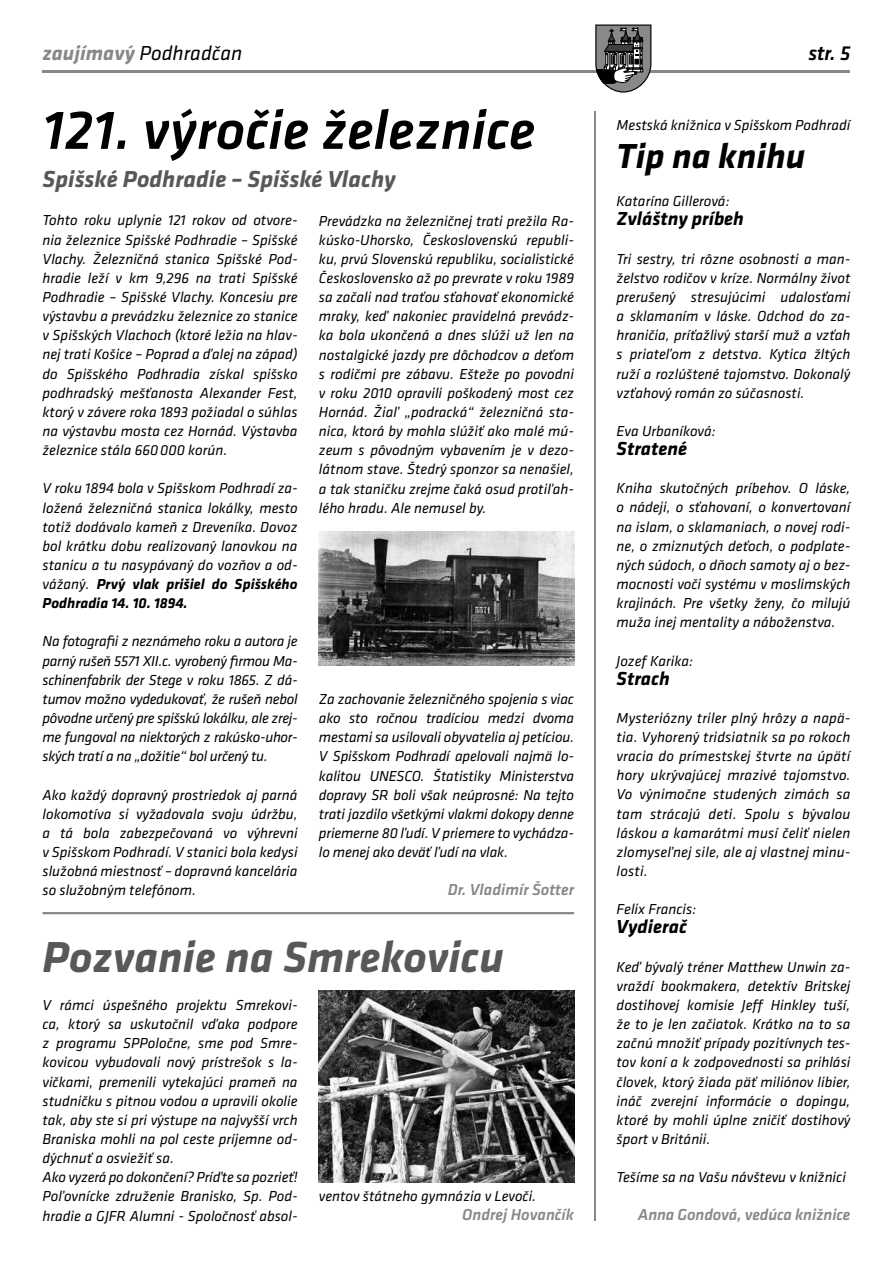
<style>
.page{position:relative;width:893px;height:1263px;background:#fff}
.page>*{position:absolute;margin:0;border:0;box-sizing:border-box;transform-origin:0 0}
.t1{font:italic 500 57px "Klavika";color:#000}
.t2{font:italic 700 45px "Klavika";color:#58585a}
.t3{font:italic 700 36px "Klavika";color:#000}
.t4{font:italic 700 24px "Klavika";color:#58585a}
.t5{font:italic 21px "Klavika";color:#000}
.t6{font:italic 500 21px "Klavika";color:#000}
.t7{font:italic 700 19.5px "Klavika";color:#000}
.t8{font:italic 500 16.5px "Klavika";letter-spacing:-.005em;color:#87888a}
.t9{font:italic 15px/19.2px "Klavika";color:#000;text-align:justify}
.s1{font-weight:700;color:#87888a}
.s2{font-weight:700}
</style>
<div class="page">
<hr style="left:43px;top:70px;width:807px;height:2px;background:#87888a">
<svg style="left:595px;top:25px;width:56px;height:68px;background:#707070"></svg>
<hr style="left:595px;top:111px;width:1px;height:1109px;background:#87888a">
<img style="left:319px;top:531px;width:255px;height:134px">
<hr style="left:43px;top:912px;width:531px;height:2px;background:#87888a">
<img style="left:319px;top:991px;width:255px;height:191px">
<h3 class="t5" style="left:43px;top:42px;width:201px"><span class="s1">zaujímavý</span> Podhradčan</h3>
<h3 class="t6" style="left:808px;top:42px;width:43px">str. 5</h3>
<h1 class="t1" style="left:43px;top:99px;width:494px">121. výročie železnice</h1>
<h3 class="t4" style="left:43px;top:166px;width:355px">Spišské Podhradie – Spišské Vlachy</h3>
<p class="t9" style="left:43px;top:211px;width:257px">Tohto roku uplynie 121 rokov od otvore&shy;nia železnice Spišské Podhradie – Spišské Vlachy. Železničná stanica Spišské Pod&shy;hradie leží v km 9,296 na trati Spišské Podhradie – Spišské Vlachy. Koncesiu pre výstavbu a prevádzku železnice zo stanice v Spišských Vlachoch (ktoré ležia na hlav&shy;nej trati Košice – Poprad a ďalej na západ) do Spišského Podhradia získal spišsko podhradský mešťanosta Alexander Fest, ktorý v závere roka 1893 požiadal o súhlas na výstavbu mosta cez Hornád. Výstavba železnice stála 660000 korún.</p>
<p class="t9" style="left:43px;top:479px;width:257px">V roku 1894 bola v Spišskom Podhradí za&shy;ložená železničná stanica lokálky, mesto totiž dodávalo kameň z Dreveníka. Dovoz bol krátku dobu realizovaný lanovkou na stanicu a tu nasypávaný do vozňov a od&shy;vážaný. <span class="s2">Prvý vlak prišiel do Spišského Podhradia 14. 10. 1894.</span></p>
<p class="t9" style="left:43px;top:632px;width:257px">Na fotografii z neznámeho roku a autora je parný rušeň 5571 XII.c. vyrobený firmou Ma&shy;schinenfabrik der Stege v roku 1865. Z dá&shy;tumov možno vydedukovať, že rušeň nebol pôvodne určený pre spišskú lokálku, ale zrej&shy;me fungoval na niektorých z rakúsko-uhor&shy;ských tratí a na „dožitie“ bol určený tu.</p>
<p class="t9" style="left:43px;top:785px;width:257px">Ako každý dopravný prostriedok aj parná lokomotíva si vyžadovala svoju údržbu, a tá bola zabezpečovaná vo výhrevni v Spišskom Podhradí. V stanici bola kedysi služobná miestnosť – dopravná kancelária so služobným telefónom.</p>
<p class="t9" style="left:319px;top:211px;width:257px">Prevádzka na železničnej trati prežila Ra&shy;kúsko-Uhorsko, Československú republi&shy;ku, prvú Slovenskú republiku, socialistické Československo až po prevrate v roku 1989 sa začali nad traťou sťahovať ekonomické mraky, keď nakoniec pravidelná prevádz&shy;ka bola ukončená a dnes slúži už len na nostalgické jazdy pre dôchodcov a deťom s rodičmi pre zábavu. Ešteže po povodni v roku 2010 opravili poškodený most cez Hornád. Žiaľ „podracká“ železničná sta&shy;nica, ktorá by mohla slúžiť ako malé mú&shy;zeum s pôvodným vybavením je v dezo&shy;látnom stave. Štedrý sponzor sa nenašiel, a tak staničku zrejme čaká osud protiľah&shy;lého hradu. Ale nemusel by.</p>
<p class="t9" style="left:319px;top:690px;width:257px">Za zachovanie železničného spojenia s viac ako sto ročnou tradíciou medzi dvoma mestami sa usilovali obyvatelia aj petíciou.<br>V Spišskom Podhradí apelovali najmä lo&shy;kalitou UNESCO. Štatistiky Ministerstva dopravy SR boli však neúprosné: Na tejto trati jazdilo všetkými vlakmi dokopy denne priemerne 80 ľudí. V priemere to vychádza&shy;lo menej ako deväť ľudí na vlak.</p>
<p class="t8" style="left:448px;top:881px;width:128px">Dr. Vladimír Šotter</p>
<h2 class="t2" style="left:43px;top:932px;width:463px">Pozvanie na Smrekovicu</h2>
<p class="t9" style="left:43px;top:996px;width:257px;text-align:left">V rámci úspešného projektu Smrekovi&shy;ca, ktorý sa uskutočnil vďaka podpore z programu SPPoločne, sme pod Smre&shy;kovicou vybudovali nový prístrešok s la&shy;vičkami, premenili vytekajúci prameň na studničku s pitnou vodou a upravili okolie tak, aby ste si pri výstupe na najvyšší vrch Braniska mohli na pol ceste príjemne od&shy;dýchnuť a osviežiť sa.<br>Ako vyzerá po dokončení? Príďte sa pozrieť!<br>Poľovnícke združenie Branisko, Sp. Pod&shy;hradie a GJFR Alumni - Spoločnosť absol-</p>
<p class="t9" style="left:319px;top:1187px;width:219px">ventov štátneho gymnázia v Levoči.</p>
<p class="t8" style="left:462px;top:1206px;width:113px">Ondrej Hovančík</p>
<p class="t9" style="left:617px;top:115px;width:235px">Mestská knižnica v Spišskom Podhradí</p>
<h3 class="t3" style="left:617px;top:136px;width:191px">Tip na knihu</h3>
<p class="t9" style="left:617px;top:192px;width:114px">Katarína Gillerová:</p>
<h3 class="t7" style="left:617px;top:208px;width:129px">Zvláštny príbeh</h3>
<p class="t9" style="left:617px;top:249px;width:235px">Tri sestry, tri rôzne osobnosti a man&shy;želstvo rodičov v kríze. Normálny život prerušený stresujúcimi udalosťami a sklamaním v láske. Odchod do za&shy;hraničia, príťažlivý starší muž a vzťah s priateľom z detstva. Kytica žltých ruží a rozlúštené tajomstvo. Dokonalý vzťahový román zo súčasnosti.</p>
<p class="t9" style="left:617px;top:422px;width:101px">Eva Urbaníková:</p>
<h3 class="t7" style="left:617px;top:438px;width:72px">Stratené</h3>
<p class="t9" style="left:617px;top:479px;width:235px">Kniha skutočných príbehov. O láske, o nádeji, o sťahovaní, o konvertovaní na islam, o sklamaniach, o novej rodi&shy;ne, o zmiznutých deťoch, o podplate&shy;ných súdoch, o dňoch samoty aj o bez&shy;mocnosti voči systému v moslimských krajinách. Pre všetky ženy, čo milujú muža inej mentality a náboženstva.</p>
<p class="t9" style="left:617px;top:651px;width:78px">Jozef Karika:</p>
<h3 class="t7" style="left:617px;top:667px;width:55px">Strach</h3>
<p class="t9" style="left:617px;top:709px;width:235px">Mysteriózny triler plný hrôzy a napä&shy;tia. Vyhorený tridsiatnik sa po rokoch vracia do prímestskej štvrte na úpätí hory ukrývajúcej mrazivé tajomstvo.<br>Vo výnimočne studených zimách sa tam strácajú deti. Spolu s bývalou láskou a kamarátmi musí čeliť nielen zlomyseľnej sile, ale aj vlastnej minu&shy;losti.</p>
<p class="t9" style="left:617px;top:900px;width:81px">Felix Francis:</p>
<h3 class="t7" style="left:617px;top:916px;width:72px">Vydierač</h3>
<p class="t9" style="left:617px;top:957px;width:235px">Keď bývalý tréner Matthew Unwin za&shy;vraždí bookmakera, detektív Britskej dostihovej komisie Jeff Hinkley tuší, že to je len začiatok. Krátko na to sa začnú množiť prípady pozitívnych tes&shy;tov koní a k zodpovednosti sa prihlási človek, ktorý žiada päť miliónov libier, ináč zverejní informácie o dopingu, ktoré by mohli úplne zničiť dostihový šport v Británii.</p>
<p class="t9" style="left:617px;top:1168px;width:231px">Tešíme sa na Vašu návštevu v knižnici</p>
<p class="t8" style="left:638px;top:1206px;width:214px">Anna Gondová, vedúca knižnice</p>
</div>
